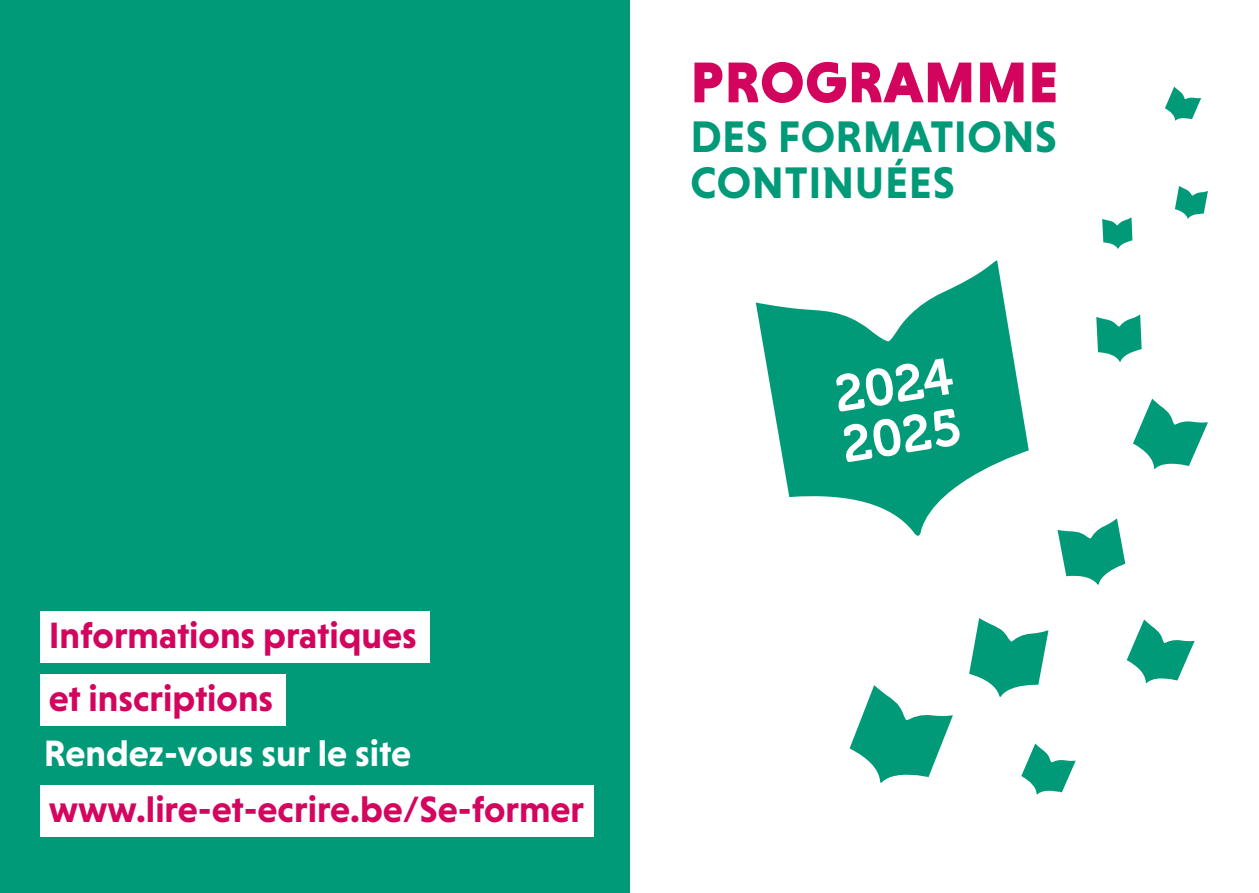
<style>
.page{position:relative;width:1259px;height:893px;background:#fff}
.page>*{position:absolute;margin:0;border:0;box-sizing:border-box;transform-origin:0 0}
.t1{font:900 58.5px "Niveau Grotesk";letter-spacing:.015em;color:#d3045e}
.t2{font:51.15px/51.2px "Museo 700";color:#fff}
.t3{font:700 45px/46.5px "Niveau Grotesk";letter-spacing:.01em;color:#009a79}
.t4{font:700 37.35px "Niveau Grotesk";color:#d3045e}
.t5{font:700 37.35px "Niveau Grotesk";color:#d3055e}
.t6{font:700 37.35px "Niveau Grotesk";color:#fff}
</style>
<div class="page">
<div style="left:0;top:0;width:629px;height:893px;background:#009a79"></div>
<div style="left:40px;top:612px;width:389px;height:51px;background:#fff"></div>
<div style="left:40px;top:786px;width:553px;height:51px;background:#fff"></div>
<div style="left:40px;top:674px;width:246px;height:52px;background:#fff"></div>
<svg style="left:849px;top:685px;width:104px;height:98px"></svg>
<svg style="left:969px;top:618px;width:79px;height:79px"></svg>
<svg style="left:1126px;top:619px;width:68px;height:64px"></svg>
<svg style="left:1057px;top:518px;width:68px;height:67px"></svg>
<svg style="left:1133px;top:399px;width:75px;height:70px"></svg>
<svg style="left:1102px;top:217px;width:30px;height:32px"></svg>
<svg style="left:1175px;top:186px;width:33px;height:33px"></svg>
<svg style="left:1165px;top:87px;width:36px;height:34px"></svg>
<svg style="left:1021px;top:743px;width:54px;height:52px"></svg>
<svg style="left:1096px;top:315px;width:45px;height:47px"></svg>
<svg style="left:756px;top:260px;width:272px;height:276px;fill:#009a79"></svg>
<p class="t4" style="left:49px;top:614px;width:370px">Informations pratiques</p>
<p class="t4" style="left:49px;top:677px;width:226px">et inscriptions</p>
<p class="t6" style="left:44px;top:732px;width:368px">Rendez-vous sur le site</p>
<p class="t5" style="left:49px;top:788px;width:537px">www.lire-et-ecrire.be/Se-former</p>
<h1 class="t1" style="left:690px;top:48px;width:369px">PROGRAMME</h1>
<p class="t3" style="left:690px;top:113px;width:368px">DES FORMATIONS<br>CONTINUÉES</p>
<h2 class="t2" style="left:830px;top:370px;width:122px;rotate:-9deg">2024<br>2025</h2>
</div>
